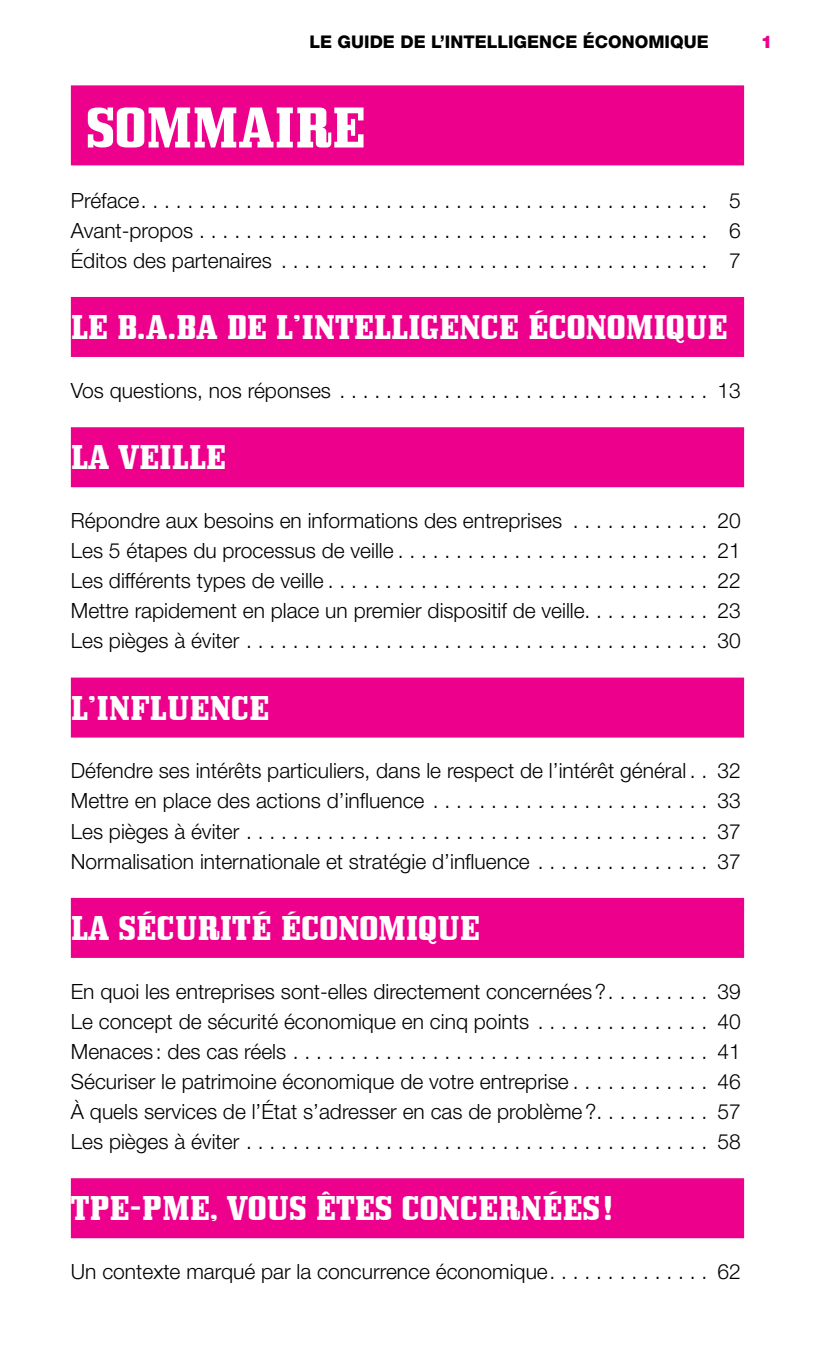
<style>
.page{position:relative;width:815px;height:1361px;background:#fff}
.page>*{position:absolute;margin:0;border:0;box-sizing:border-box;transform-origin:0 0}
.t1{font:50px "Bullpen";color:#fff}
.t2{font:30px "Bullpen";color:#fff}
.t3{font:300 21px/30px "Helvetica Neue LT Std";color:#000;text-align:justify}
.t4{font:800 17.5px "Helvetica Neue LT Std";color:#000}
.t5{font:900 17.5px "Helvetica Neue LT Std";color:#ec008c}
</style>
<div class="page">
<div style="left:71px;top:85px;width:673px;height:80px;background:#ec008c"></div>
<div style="left:71px;top:297px;width:673px;height:60px;background:#ec008c"></div>
<div style="left:71px;top:427px;width:673px;height:60px;background:#ec008c"></div>
<div style="left:71px;top:677px;width:673px;height:60px;background:#ec008c"></div>
<div style="left:71px;top:898px;width:673px;height:60px;background:#ec008c"></div>
<div style="left:71px;top:1178px;width:673px;height:60px;background:#ec008c"></div>
<p class="t4" style="left:309px;top:31px;width:401px">LE GUIDE DE L’INTELLIGENCE ÉCONOMIQUE</p>
<p class="t5" style="left:761px;top:31px;width:13px">1</p>
<h1 class="t1" style="left:86px;top:98px;width:281px">SOMMAIRE</h1>
<p class="t3" style="left:71px;top:185px;width:626px">Préface . . . . . . . . . . . . . . . . . . . . . . . . . . . . . . . . . . . . . . . . . . . . . . . .</p>
<p class="t3" style="left:729px;top:185px;width:13px">5</p>
<p class="t3" style="left:71px;top:215px;width:626px">Avant-propos . . . . . . . . . . . . . . . . . . . . . . . . . . . . . . . . . . . . . . . . . . .</p>
<p class="t3" style="left:729px;top:215px;width:13px">6</p>
<p class="t3" style="left:71px;top:245px;width:626px">Éditos des partenaires . . . . . . . . . . . . . . . . . . . . . . . . . . . . . . . . . . . .</p>
<p class="t3" style="left:729px;top:245px;width:13px">7</p>
<h2 class="t2" style="left:71px;top:309px;width:658px">LE B.A.BA DE L’INTELLIGENCE ÉCONOMIQUE</h2>
<p class="t3" style="left:71px;top:375px;width:672px">Vos questions, nos réponses . . . . . . . . . . . . . . . . . . . . . . . . . . . . . . . 13</p>
<h2 class="t2" style="left:71px;top:440px;width:157px">LA VEILLE</h2>
<p class="t3" style="left:71px;top:505px;width:672px">Répondre aux besoins en informations des entreprises . . . . . . . . . . . 20<br>Les 5 étapes du processus de veille . . . . . . . . . . . . . . . . . . . . . . . . . . 21<br>Les différents types de veille . . . . . . . . . . . . . . . . . . . . . . . . . . . . . . . . 22<br>Mettre rapidement en place un premier dispositif de veille. . . . . . . . . . . 23<br>Les pièges à éviter . . . . . . . . . . . . . . . . . . . . . . . . . . . . . . . . . . . . . . . 30</p>
<h2 class="t2" style="left:71px;top:690px;width:200px">L’INFLUENCE</h2>
<p class="t3" style="left:71px;top:755px;width:672px">Défendre ses intérêts particuliers, dans le respect de l’intérêt général . 32<br>Mettre en place des actions d’influence . . . . . . . . . . . . . . . . . . . . . . . 33<br>Les pièges à éviter . . . . . . . . . . . . . . . . . . . . . . . . . . . . . . . . . . . . . . . 37<br>Normalisation internationale et stratégie d’influence . . . . . . . . . . . . . . 37</p>
<h2 class="t2" style="left:71px;top:910px;width:411px">LA SÉCURITÉ ÉCONOMIQUE</h2>
<p class="t3" style="left:71px;top:976px;width:672px">En quoi les entreprises sont-elles directement concernées? . . . . . . . . 39<br>Le concept de sécurité économique en cinq points . . . . . . . . . . . . . . 40<br>Menaces : des cas réels . . . . . . . . . . . . . . . . . . . . . . . . . . . . . . . . . . . 41<br>Sécuriser le patrimoine économique de votre entreprise . . . . . . . . . . . 46<br>À quels services de l’État s’adresser en cas de problème?. . . . . . . . . . 57<br>Les pièges à éviter . . . . . . . . . . . . . . . . . . . . . . . . . . . . . . . . . . . . . . . 58</p>
<h2 class="t2" style="left:71px;top:1190px;width:544px">TPE-PME, VOUS ÊTES CONCERNÉES!</h2>
<p class="t3" style="left:71px;top:1256px;width:672px">Un contexte marqué par la concurrence économique . . . . . . . . . . . . . 62</p>
</div>
